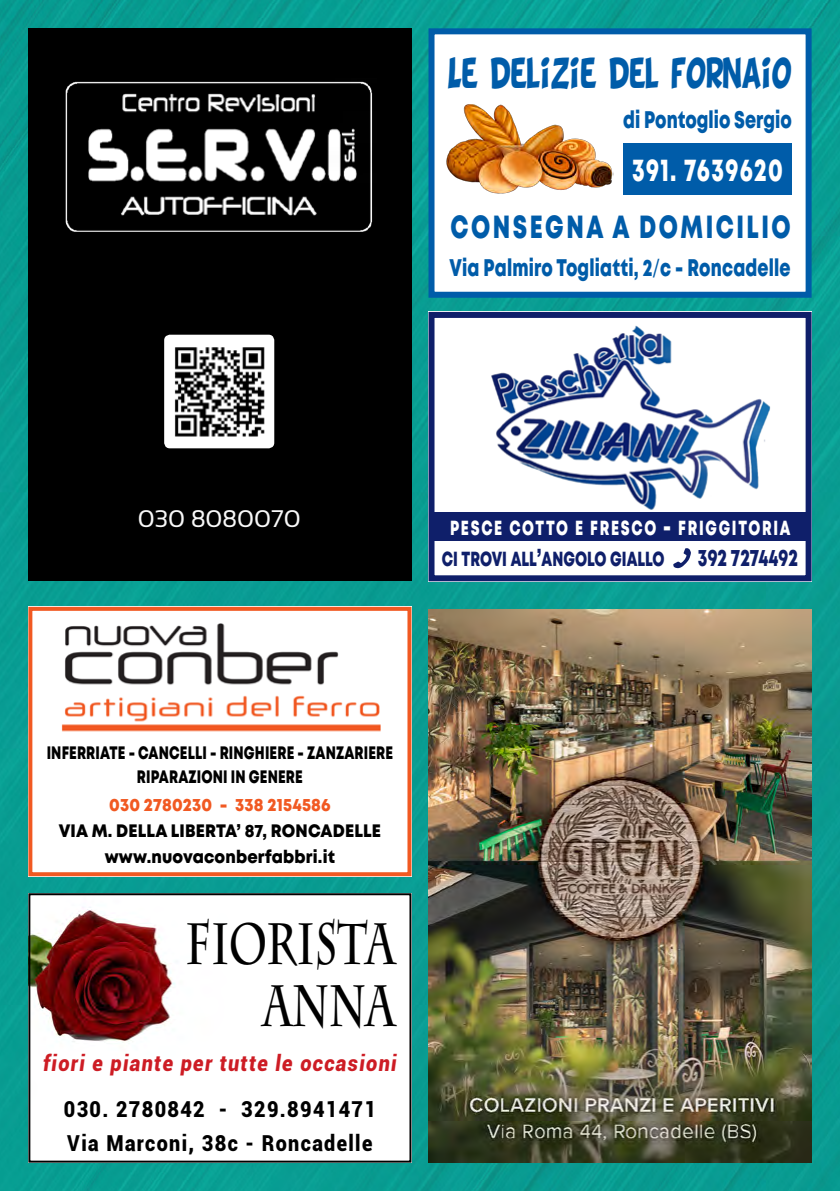
<style>
.page{position:relative;width:840px;height:1191px;background:#fff}
.page>*{position:absolute;margin:0;border:0;box-sizing:border-box;transform-origin:0 0}
.t1{font:700 58px/62px "Charlemagne Std";color:#000;text-align:right;scale:.7 1}
.t2{font:34px "BD Cartoon Shout";color:#005ca9;scale:.7 1}
.t3{font:32px "Mont Heavy DEMO";letter-spacing:.11em;color:#005ca9;scale:.72 1}
.t4{font:32px "Mont Heavy DEMO";letter-spacing:.06em;color:#fff;scale:.7 1}
.t5{font:24px "Mont Heavy DEMO";letter-spacing:.005em;color:#005ca9;scale:.72 1}
.t6{font:24px "Sansation";color:#f8f8f8}
.t7{font:24px "Mont Heavy DEMO";color:#0f1f6a;scale:.71 1}
.t8{font:900 22px/34px "Roboto";letter-spacing:.07em;color:#000;scale:.9 1}
.t9{font:italic 900 22px "Roboto";letter-spacing:.07em;color:#cd1c24;scale:.9 1}
.t10{font:20.4px/30.6px "Mont Heavy DEMO SC850";letter-spacing:.1em;color:#fff;scale:.7 1}
.t11{font:18px "Mont Heavy DEMO";letter-spacing:.01em;color:#000;scale:.75 1}
.t12{font:18px/26px "Mont Heavy DEMO";letter-spacing:.01em;color:#000;scale:.9 1}
.t13{font:18px "Mont Heavy DEMO";letter-spacing:.01em;color:#f15922;scale:.9 1}
.s1{font-family:"Roboto"}
.s2{font-size:24px}
.s3{color:#0f1f6a}
.s4{font-size:24px;color:#0f1f6a}
</style>
<div class="page">
<img style="left:1px;top:0;width:838px;height:1191px">
<img style="left:0;top:0;width:1px;height:1191px">
<img style="left:428px;top:609px;width:383px;height:553px">
<div style="left:28px;top:28px;width:383px;height:553px;background:#000"></div>
<img style="left:164px;top:335px;width:110px;height:113px">
<img style="left:65px;top:81px;width:308px;height:151px">
<div style="left:428px;top:28px;width:383px;height:270px;background:#fff;border:6px solid #005ca9"></div>
<img style="left:446px;top:104px;width:167px;height:90px">
<div style="left:622px;top:143px;width:169px;height:52px;background:#005ca9"></div>
<img style="left:33px;top:612px;width:373px;height:259px">
<div style="left:28px;top:607px;width:383px;height:269px;border:4px solid #f15922"></div>
<img style="left:31px;top:896px;width:377px;height:263px">
<div style="left:28px;top:893px;width:383px;height:269px;border:2px solid #000"></div>
<img style="left:435px;top:319px;width:369px;height:255px">
<div style="left:428px;top:312px;width:383px;height:269px;border:6px solid #0f1f6a"></div>
<div style="left:429px;top:512px;width:381px;height:29px;background:#0f1f6a"></div>
<svg style="left:673px;top:548px;width:17px;height:20px"></svg>
<h2 class="t2" style="left:448px;top:56px;width:492px">LE DELIZIE DEL FORNAIO</h2>
<h3 class="t5" style="left:623px;top:106px;width:235px">di Pontoglio Sergio</h3>
<h3 class="t4" style="left:631px;top:151px;width:217px">391. 7639620</h3>
<h3 class="t3" style="left:450px;top:208px;width:160px">CONSEGNA</h3>
<h3 class="t3" style="left:612px;top:208px;width:247px">A DOMICILIO</h3>
<h3 class="t5" style="left:449px;top:254px;width:475px">Via Palmiro Togliatti, 2<span class="s1">/</span>c - Roncadelle</h3>
<h3 class="t6" style="left:138px;top:505px;width:164px">030 8080070</h3>
<p class="t10" style="left:441px;top:514px;width:499px;text-indent:8px">PESCE COTTO E FRESCO <span class="s2">-</span> FRIGGITORIA<br><span class="s3">CI TROVI ALL</span><span class="s4">’</span><span class="s3">ANGOLO GIALLO</span></p>
<h3 class="t7" style="left:697px;top:544px;width:142px">392 7274492</h3>
<p class="t11" style="left:47px;top:742px;width:361px">INFERRIATE - CANCELLI - RINGHIERE - ZANZA</p>
<p class="t11" style="left:354px;top:742px;width:53px">RIERE</p>
<p class="t11" style="left:137px;top:766px;width:223px">RIPARAZION I IN GENERE</p>
<p class="t13" style="left:109px;top:794px;width:247px">030 2780230 - 338 2154586</p>
<p class="t12" style="left:105px;top:818px;width:308px;text-indent:66px">LIBERTA’ 87, RONCADELLE www.nuovaconberfabbri.it</p>
<p class="t12" style="left:59px;top:818px;width:100px">VIA M. DELLA</p>
<h1 class="t1" style="left:185px;top:913px;width:300px">FIORISTA<br>ANNA</h1>
<p class="t9" style="left:43px;top:1047px;width:394px">fiori e piante per tutte le occasioni</p>
<p class="t8" style="left:64px;top:1091px;width:348px">030. 2780842 - 329.8941471<br>Via Marconi, 38c - Roncadelle</p>
</div>
